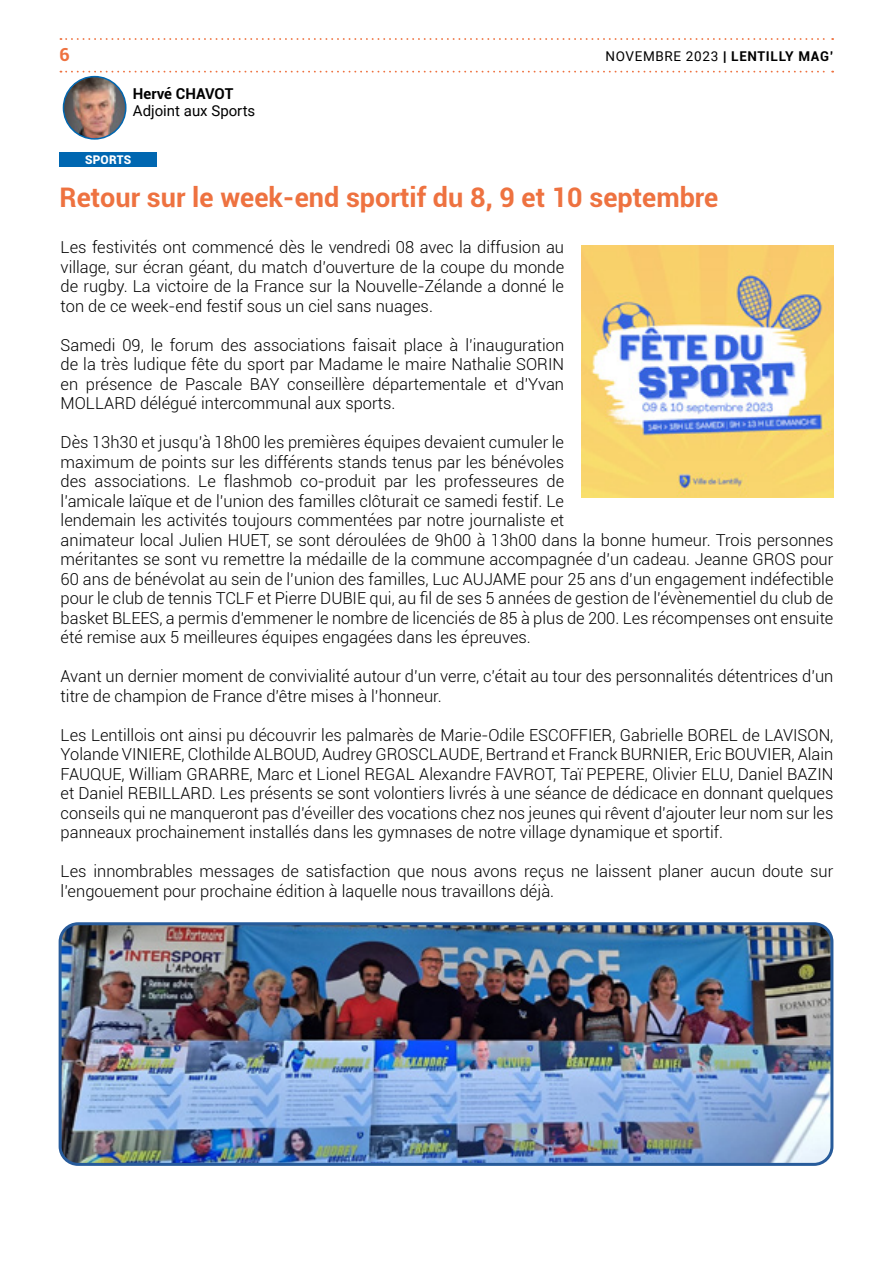
<style>
.page{position:relative;width:893px;height:1263px;background:#fff}
.page>*{position:absolute;margin:0;border:0;box-sizing:border-box;transform-origin:0 0}
.t1{font:700 27px "Roboto";color:#ee7240}
.t2{font:700 18px "Roboto";color:#ee7240}
.t3{font:300 16.5px/19.5px "Roboto";color:#000;text-align:justify}
.t4{font:15px "Roboto";color:#000}
.t5{font:700 15px "Roboto";color:#000}
.t6{font:700 13.5px "Roboto";letter-spacing:.05em;color:#000}
.t7{font:900 12px "Roboto";letter-spacing:.02em;color:#fff}
.s1{font-weight:400}
</style>
<div class="page">
<svg style="left:60px;top:38px;width:773px;height:2px"></svg>
<svg style="left:60px;top:71px;width:773px;height:2px"></svg>
<img style="left:63px;top:77px;width:63px;height:62px;border-radius:31px">
<div style="left:63px;top:76px;width:64px;height:64px;border:2px solid #0067b1;border-radius:50%"></div>
<div style="left:60px;top:153px;width:97px;height:14px;background:#0067b1"></div>
<img style="left:60px;top:926px;width:772px;height:236px">
<div style="left:59px;top:922px;width:774px;height:244px;border:3px solid #275b9b;border-radius:18px"></div>
<img style="left:581px;top:245px;width:252px;height:253px">
<p class="t2" style="left:60px;top:41px;width:12px">6</p>
<p class="t6" style="left:605px;top:46px;width:230px"><span class="s1">NOVEMBRE 2023</span> | LENTILLY MAG’</p>
<p class="t5" style="left:133px;top:83px;width:102px">Hervé CHAVOT</p>
<p class="t4" style="left:133px;top:100px;width:124px">Adjoint aux Sports</p>
<p class="t7" style="left:85px;top:152px;width:48px">SPORTS</p>
<h1 class="t1" style="left:60px;top:178px;width:660px">Retour sur le week-end sportif du 8, 9 et 10 septembre</h1>
<p class="t3" style="left:61px;top:237px;width:505px">Les festivités ont commencé dès le vendredi 08 avec la diffusion au village, sur écran géant, du match d’ouverture de la coupe du monde de rugby. La victoire de la France sur la Nouvelle-Zélande a donné le ton de ce week-end festif sous un ciel sans nuages.</p>
<p class="t3" style="left:61px;top:335px;width:505px">Samedi 09, le forum des associations faisait place à l’inauguration de la très ludique fête du sport par Madame le maire Nathalie SORIN en présence de Pascale BAY conseillère départementale et d'Yvan MOLLARD délégué intercommunal aux sports.</p>
<p class="t3" style="left:61px;top:432px;width:774px;text-align:left">Dès 13h30 et jusqu’à 18h00 les premières équipes devaient cumuler le<br>maximum de points sur les différents stands tenus par les bénévoles<br>des associations. Le flashmob co-produit par les professeures de<br>l’amicale laïque et de l’union des familles clôturait ce samedi festif. Le<br>lendemain les activités toujours commentées par notre journaliste et<br>animateur local Julien HUET, se sont déroulées de 9h00 à 13h00 dans la bonne humeur. Trois personnes méritantes se sont vu remettre la médaille de la commune accompagnée d’un cadeau. Jeanne GROS pour 60 ans de bénévolat au sein de l’union des familles, Luc AUJAME pour 25 ans d’un engagement indéfectible pour le club de tennis TCLF et Pierre DUBIE qui, au fil de ses 5 années de gestion de l’évènementiel du club de basket BLEES, a permis d'emmener le nombre de licenciés de 85 à plus de 200. Les récompenses ont ensuite été remise aux 5 meilleures équipes engagées dans les épreuves.</p>
<p class="t3" style="left:61px;top:666px;width:774px">Avant un dernier moment de convivialité autour d’un verre, c’était au tour des personnalités détentrices d’un titre de champion de France d’être mises à l’honneur.</p>
<p class="t3" style="left:61px;top:725px;width:774px">Les Lentillois ont ainsi pu découvrir les palmarès de Marie-Odile ESCOFFIER, Gabrielle BOREL de LAVISON, Yolande VINIERE, Clothilde ALBOUD, Audrey GROSCLAUDE, Bertrand et Franck BURNIER, Eric BOUVIER, Alain FAUQUE, William GRARRE, Marc et Lionel REGAL Alexandre FAVROT, Taï PEPERE, Olivier ELU, Daniel BAZIN et Daniel REBILLARD. Les présents se sont volontiers livrés à une séance de dédicace en donnant quelques conseils qui ne manqueront pas d’éveiller des vocations chez nos jeunes qui rêvent d’ajouter leur nom sur les panneaux prochainement installés dans les gymnases de notre village dynamique et sportif.</p>
<p class="t3" style="left:61px;top:861px;width:774px">Les innombrables messages de satisfaction que nous avons reçus ne laissent planer aucun doute sur l’engouement pour prochaine édition à laquelle nous travaillons déjà.</p>
</div>
